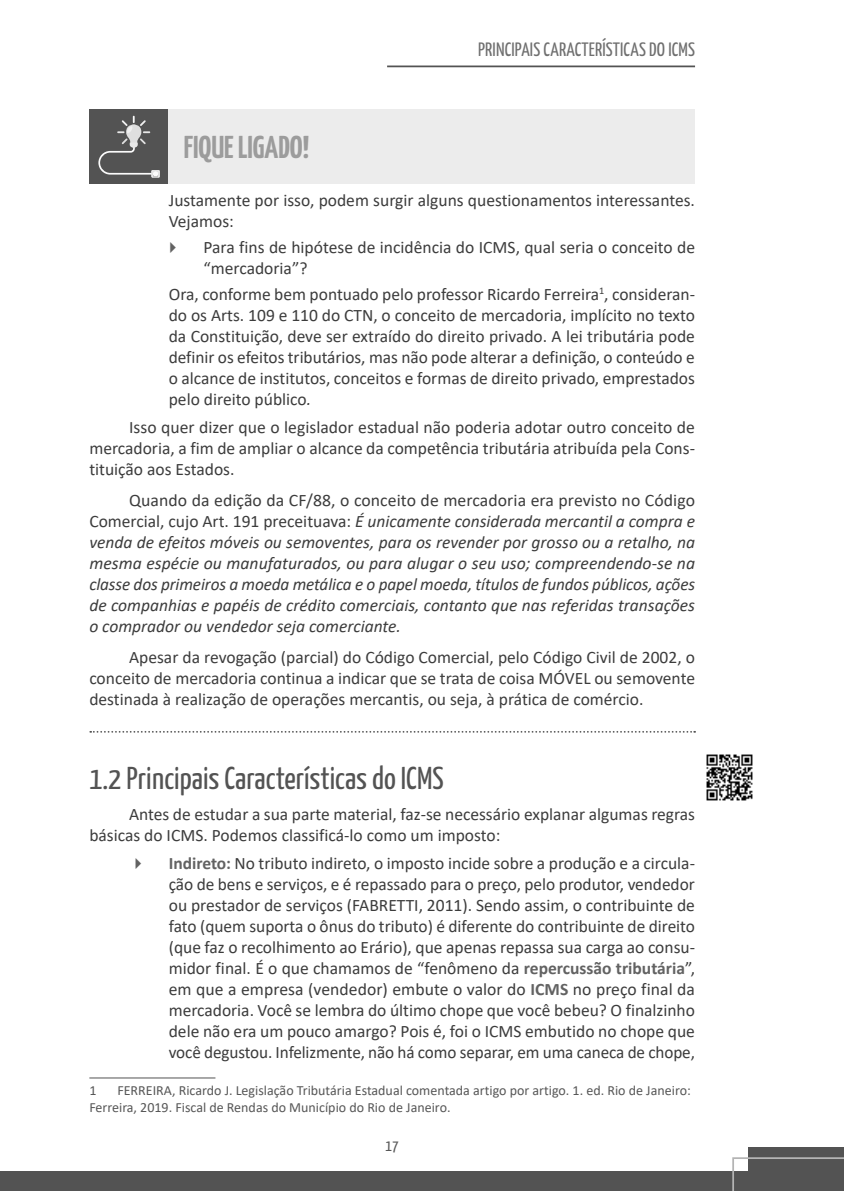
<style>
.page{position:relative;width:844px;height:1191px;background:#fff}
.page>*{position:absolute;margin:0;border:0;box-sizing:border-box;transform-origin:0 0}
.t1{font:31.5px "Yanone Kaffeesatz";color:#535353}
.t2{font:700 31.5px "Yanone Kaffeesatz";color:#9c9c9c}
.t3{font:19.25px "Yanone Kaffeesatz";letter-spacing:.01em;color:#6f6f6f}
.t4{font:17.5px/21px "Calibri";color:#3c3c3c;text-align:justify}
.t5{font:italic 17.5px/21px "Calibri";color:#3c3c3c;text-align:justify}
.t6{font:15.75px "Yanone Kaffeesatz";color:#575757}
.t7{font:14px/16.8px "Calibri";color:#575757}
.s1{font-style:italic}
.s2{font-style:normal}
.s3{font-weight:700;color:#626262}
</style>
<div class="page">
<div style="left:0;top:1171px;width:763px;height:20px;background:#535353"></div>
<div style="left:747px;top:1147px;width:96px;height:44px;background:#535353"></div>
<svg style="left:732px;top:1156px;width:111px;height:35px"></svg>
<hr style="left:387px;top:65px;width:307px;height:2px;background:#535353">
<svg style="left:90px;top:731px;width:605px;height:1px"></svg>
<div style="left:89px;top:109px;width:80px;height:75px;background:#535353"></div>
<div style="left:169px;top:109px;width:525px;height:75px;background:#ececec"></div>
<div style="left:151px;top:170px;width:9px;height:7px;background:#e8e8e8"></div>
<svg style="left:98px;top:116px;width:60px;height:62px"></svg>
<hr style="left:89px;top:1077px;width:126px;height:1px;background:#535353">
<img style="left:706px;top:754px;width:47px;height:47px">
<p class="t3" style="left:478px;top:35px;width:218px">PRINCIPAIS CARACTERÍSTICAS DO ICMS</p>
<h1 class="t2" style="left:184px;top:125px;width:127px">FIQUE LIGADO!</h1>
<p class="t4" style="left:169px;top:189px;width:527px">Justamente por isso, podem surgir alguns questionamentos interessantes.<br>Vejamos:</p>
<p class="t4" style="left:203px;top:236px;width:493px">Para fins de hipótese de incidência do ICMS, qual seria o conceito de “mercadoria”?</p>
<p class="t4" style="left:169px;top:283px;width:527px">Ora, conforme bem pontuado pelo professor Ricardo Ferreira<sup>1</sup>, consideran&shy;do os Arts. 109 e 110 do CTN, o conceito de mercadoria, implícito no texto da Constituição, deve ser extraído do direito privado. A lei tributária pode definir os efeitos tributários, mas não pode alterar a definição, o conteúdo e o alcance de institutos, conceitos e formas de direito privado, emprestados pelo direito público<span class="s1">.</span></p>
<p class="t4" style="left:89px;top:416px;width:607px;text-indent:40px">Isso quer dizer que o legislador estadual não poderia adotar outro conceito de mercadoria, a fim de ampliar o alcance da competência tributária atribuída pela Cons&shy;tituição aos Estados.</p>
<p class="t5" style="left:89px;top:489px;width:607px;text-indent:40px"><span class="s2">Quando da edição da CF/88, o conceito de mercadoria era previsto no Código Comercial, cujo Art. 191 preceituava:</span> É unicamente considerada mercantil a compra e venda de efeitos móveis ou semoventes, para os revender por grosso ou a retalho, na mesma espécie ou manufaturados, ou para alugar o seu uso; compreendendo-se na classe dos primeiros a moeda metálica e o papel moeda, títulos de fundos públicos, ações de companhias e papéis de crédito comerciais, contanto que nas referidas transações o comprador ou vendedor seja comerciante.</p>
<p class="t4" style="left:89px;top:646px;width:607px;text-indent:40px">Apesar da revogação (parcial) do Código Comercial, pelo Código Civil de 2002, o conceito de mercadoria continua a indicar que se trata de coisa MÓVEL ou semovente destinada à realização de operações mercantis, ou seja, à prática de comércio.</p>
<h1 class="t1" style="left:89px;top:755px;width:356px">1.2 Principais Características do ICMS</h1>
<p class="t4" style="left:89px;top:803px;width:607px;text-indent:40px">Antes de estudar a sua parte material, faz-se necessário explanar algumas regras básicas do ICMS. Podemos classificá-lo como um imposto:</p>
<p class="t4" style="left:169px;top:852px;width:527px"><span class="s3">Indireto:</span> No tributo indireto, o imposto incide sobre a produção e a circula&shy;ção de bens e serviços, e é repassado para o preço, pelo produtor, vendedor ou prestador de serviços (FABRETTI, 2011). Sendo assim, o contribuinte de fato (quem suporta o ônus do tributo) é diferente do contribuinte de direito (que faz o recolhimento ao Erário), que apenas repassa sua carga ao consu&shy;midor final. É o que chamamos de “fenômeno da <span class="s3">repercussão tributária</span>”, em que a empresa (vendedor) embute o valor do <span class="s3">ICMS</span> no preço final da mercadoria. Você se lembra do último chope que você bebeu? O finalzinho dele não era um pouco amargo? Pois é, foi o ICMS embutido no chope que você degustou. Infelizmente, não há como separar, em uma caneca de chope,</p>
<p class="t7" style="left:89px;top:1081px;width:9px">1</p>
<p class="t7" style="left:89px;top:1081px;width:603px;text-indent:28px">FERREIRA, Ricardo J. Legislação Tributária Estadual comentada artigo por artigo. 1. ed. Rio de Janeiro:<br>Ferreira, 2019. Fiscal de Rendas do Município do Rio de Janeiro.</p>
<p class="t6" style="left:385px;top:1134px;width:15px">17</p>
</div>
